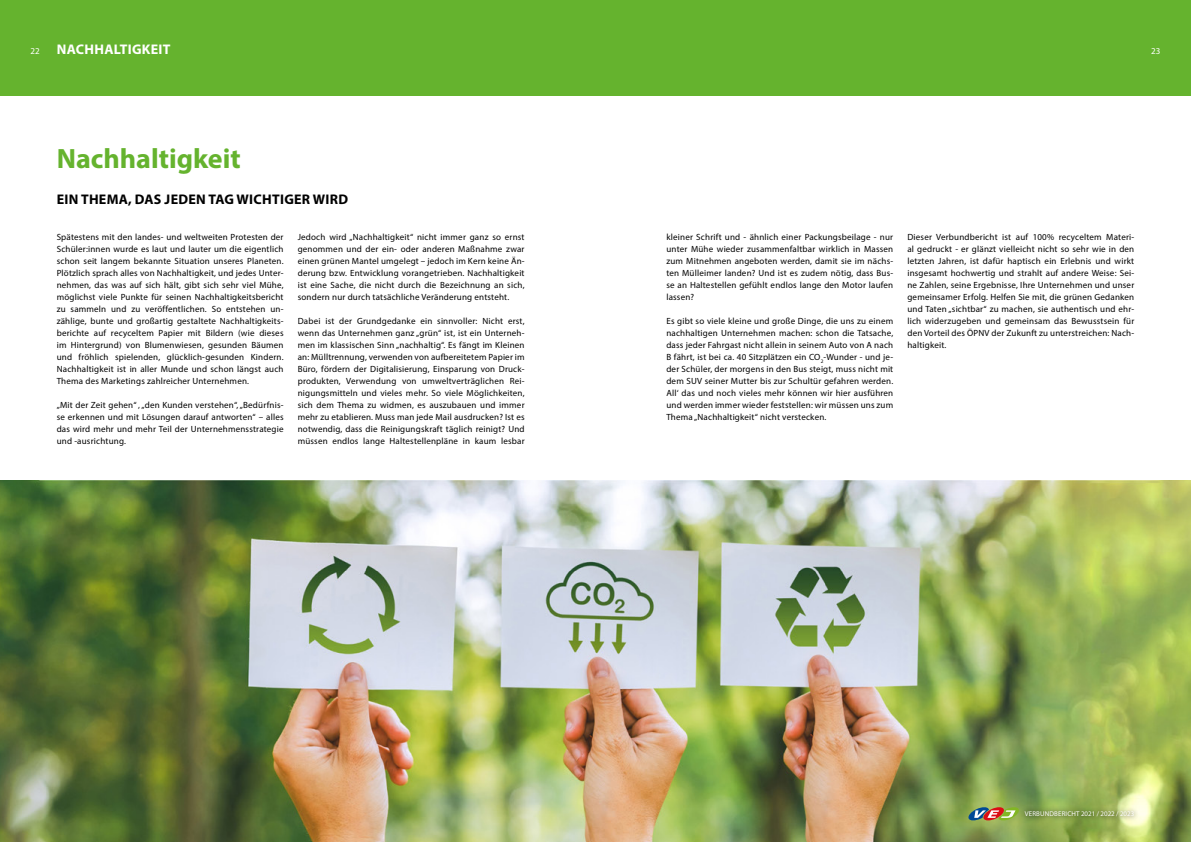
<style>
.page{position:relative;width:1191px;height:842px;background:#fff}
.page>*{position:absolute;margin:0;border:0;box-sizing:border-box;transform-origin:0 0}
.t1{font:700 28px "Myriad Pro";color:#65b32e}
.t2{font:700 14px "Myriad Pro";letter-spacing:.02em;color:#000}
.t3{font:700 14px "Myriad Pro";letter-spacing:.02em;color:#fff}
.t4{font:9px/12px "Myriad Pro";letter-spacing:.02em;color:#000;text-align:justify}
.t5{font:9px "Myriad Pro";color:#fff}
.t6{font:6.9px "Myriad Pro";letter-spacing:.02em;color:#fff}
.s1{font-weight:400;font-size:9px}
</style>
<div class="page">
<img style="left:0;top:480px;width:1191px;height:362px">
<div style="left:0;top:0;width:1191px;height:96px;background:#65b32e"></div>
<div style="left:1020px;top:806px;width:119px;height:16px;background:#000;opacity:.8"></div>
<svg style="left:967px;top:806px;width:53px;height:15px"></svg>
<h2 class="t3" style="left:31px;top:40px;width:141px"><span class="s1">22</span> NACHHALTIGKEIT</h2>
<p class="t5" style="left:1151px;top:45px;width:11px">23</p>
<h1 class="t1" style="left:57px;top:140px;width:185px">Nachhaltigkeit</h1>
<h2 class="t2" style="left:57px;top:190px;width:293px">EIN THEMA, DAS JEDEN TAG WICHTIGER WIRD</h2>
<p class="t4" style="left:298px;top:231px;width:228px">Jedoch wird „Nachhaltigkeit“ nicht immer ganz so ernst genommen und der ein- oder anderen Maßnahme zwar einen grünen Mantel umgelegt – jedoch im Kern keine Än&shy;derung bzw. Entwicklung vorangetrieben. Nachhaltigkeit ist eine Sache, die nicht durch die Bezeichnung an sich, sondern nur durch tatsächliche Veränderung entsteht.</p>
<p class="t4" style="left:298px;top:315px;width:228px">Dabei ist der Grundgedanke ein sinnvoller: Nicht erst, wenn das Unternehmen ganz „grün“ ist, ist ein Unterneh&shy;men im klassischen Sinn „nachhaltig“. Es fängt im Kleinen an: Mülltrennung, verwenden von aufbereitetem Papier im Büro, fördern der Digitalisierung, Einsparung von Druck&shy;produkten, Verwendung von umweltverträglichen Rei&shy;nigungsmitteln und vieles mehr. So viele Möglichkeiten, sich dem Thema zu widmen, es auszubauen und immer mehr zu etablieren. Muss man jede Mail ausdrucken? Ist es notwendig, dass die Reinigungskraft täglich reinigt? Und müssen endlos lange Haltestellenpläne in kaum lesbar</p>
<p class="t4" style="left:57px;top:231px;width:228px">Spätestens mit den landes- und weltweiten Protesten der Schüler:innen wurde es laut und lauter um die eigentlich schon seit langem bekannte Situation unseres Planeten.<br>Plötzlich sprach alles von Nachhaltigkeit, und jedes Unter&shy;nehmen, das was auf sich hält, gibt sich sehr viel Mühe, möglichst viele Punkte für seinen Nachhaltigkeitsbericht zu sammeln und zu veröffentlichen. So entstehen un&shy;zählige, bunte und großartig gestaltete Nachhaltigkeits&shy;berichte auf recyceltem Papier mit Bildern (wie dieses im Hintergrund) von Blumenwiesen, gesunden Bäumen und fröhlich spielenden, glücklich-gesunden Kindern.<br>Nachhaltigkeit ist in aller Munde und schon längst auch Thema des Marketings zahlreicher Unternehmen.</p>
<p class="t4" style="left:57px;top:399px;width:228px">„Mit der Zeit gehen“ ‚ „den Kunden verstehen“, „Bedürfnis&shy;se erkennen und mit Lösungen darauf antworten“ – alles das wird mehr und mehr Teil der Unternehmensstrategie und -ausrichtung.</p>
<p class="t4" style="left:666px;top:231px;width:228px">kleiner Schrift und - ähnlich einer Packungsbeilage - nur unter Mühe wieder zusammenfaltbar wirklich in Massen zum Mitnehmen angeboten werden, damit sie im nächs&shy;ten Mülleimer landen? Und ist es zudem nötig, dass Bus&shy;se an Haltestellen gefühlt endlos lange den Motor laufen lassen?</p>
<p class="t4" style="left:666px;top:315px;width:228px">Es gibt so viele kleine und große Dinge, die uns zu einem nachhaltigen Unternehmen machen: schon die Tatsache, dass jeder Fahrgast nicht allein in seinem Auto von A nach B fährt, ist bei ca. 40 Sitzplätzen ein CO<sub>2</sub>-Wunder - und je&shy;der Schüler, der morgens in den Bus steigt, muss nicht mit dem SUV seiner Mutter bis zur Schultür gefahren werden.<br>All‘ das und noch vieles mehr können wir hier ausführen und werden immer wieder feststellen: wir müssen uns zum Thema „Nachhaltigkeit“ nicht verstecken.</p>
<p class="t4" style="left:907px;top:231px;width:228px">Dieser Verbundbericht ist auf 100% recyceltem Materi&shy;al gedruckt - er glänzt vielleicht nicht so sehr wie in den letzten Jahren, ist dafür haptisch ein Erlebnis und wirkt insgesamt hochwertig und strahlt auf andere Weise: Sei&shy;ne Zahlen, seine Ergebnisse, Ihre Unternehmen und unser gemeinsamer Erfolg. Helfen Sie mit, die grünen Gedanken und Taten „sichtbar“ zu machen, sie authentisch und ehr&shy;lich widerzugeben und gemeinsam das Bewusstsein für den Vorteil des ÖPNV der Zukunft zu unterstreichen: Nach&shy;haltigkeit.</p>
<p class="t6" style="left:1025px;top:810px;width:111px">VERBUNDBERICHT 2021 / 2022 / 2023</p>
</div>
